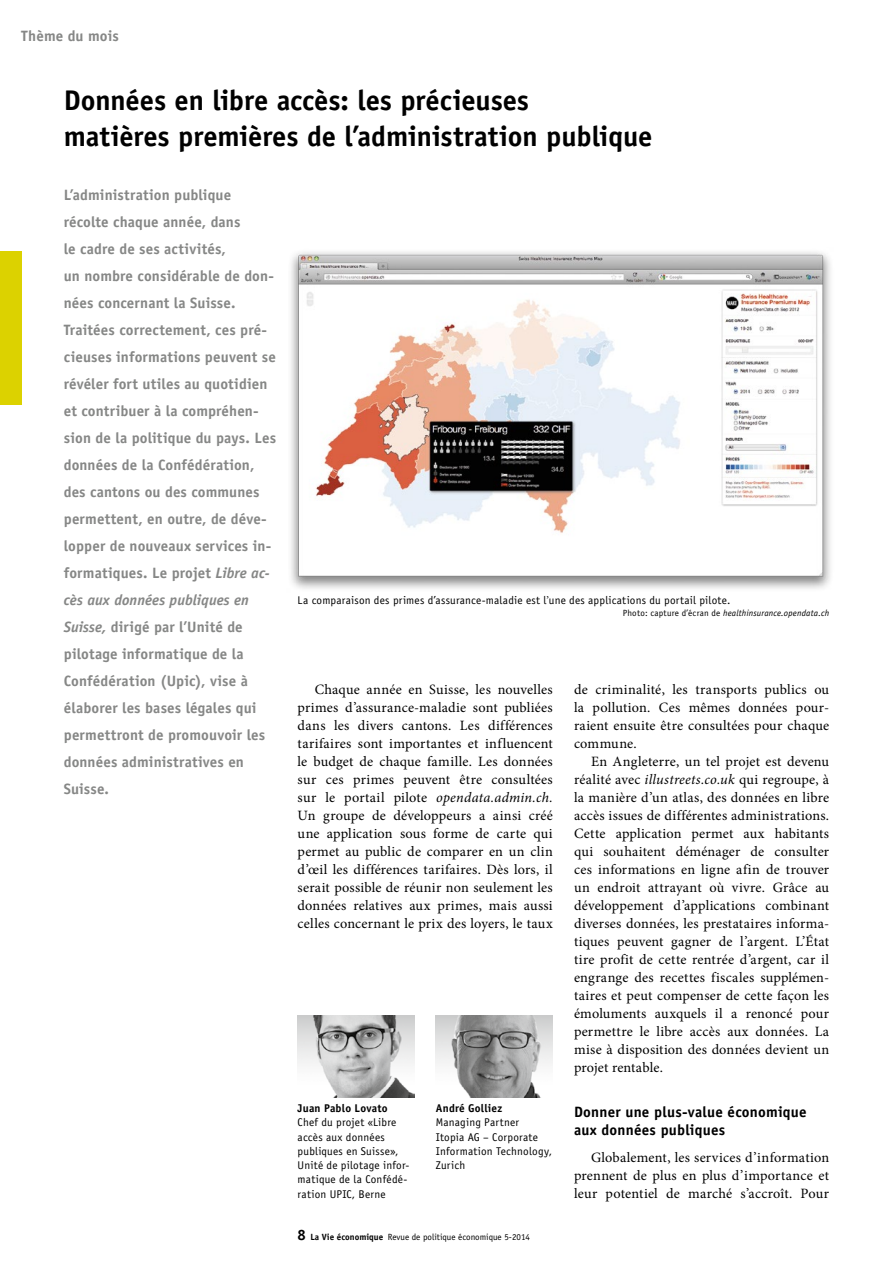
<style>
.page{position:relative;width:893px;height:1263px;background:#fff}
.page>*{position:absolute;margin:0;border:0;box-sizing:border-box;transform-origin:0 0}
.t1{font:700 28.5px/36px "Officina Sans Std";letter-spacing:-.005em;color:#000}
.t2{font:700 15px/27px "Officina Sans Std";letter-spacing:.005em;color:#868786}
.t3{font:700 15px/18px "Officina Sans Std";letter-spacing:.015em;color:#000}
.t4{font:14.25px/18px "Minion Pro";letter-spacing:.015em;color:#000;text-align:justify}
.t5{font:11.25px/14.2px "Officina Sans Std";letter-spacing:.02em;color:#000}
.t6{font:700 11.25px "Officina Sans Std";letter-spacing:.02em;color:#000}
.t7{font:italic 9px "Officina Sans Std";letter-spacing:.015em;color:#000}
.t8{font:9px "Officina Sans Std";color:#000}
.s1{font-style:italic}
.s2{font-family:"Minion Pro"}
.s3{font-style:normal}
.s4{font-weight:700;font-size:15px}
.s5{font-weight:700}
</style>
<div class="page">
<img style="left:298px;top:1016px;width:117px;height:82px">
<img style="left:436px;top:1016px;width:117px;height:82px">
<div style="left:0;top:252px;width:21px;height:153px;background:#dcd200"></div>
<img style="left:291px;top:252px;width:540px;height:337px">
<p class="t2" style="left:21px;top:22px;width:99px">Thème du mois</p>
<h1 class="t1" style="left:64px;top:82px;width:590px">Données en libre accès: les précieuses<br>matières premières de l’administration publique</h1>
<p class="t2" style="left:64px;top:182px;width:214px">L’administration publique récolte chaque année, dans<br>le cadre de ses activités,<br>un nombre considérable de don&shy;nées concernant la Suisse.<br>Traitées correctement, ces pré&shy;cieuses informations peuvent se révéler fort utiles au quotidien et contribuer à la compréhen&shy;sion de la politique du pays. Les données de la Confédération, des cantons ou des communes permettent, en outre, de déve&shy;lopper de nouveaux services in&shy;formatiques. Le projet <span class="s1">Libre ac&shy;cès aux données publiques en<br>Suisse,</span> dirigé par l’Unité de pilotage informatique de la<br>Confédération (Upic), vise à élaborer les bases légales qui permettront de promouvoir les données administratives en<br>Suisse.</p>
<p class="t5" style="left:298px;top:593px;width:434px">La comparaison des primes d’assurance-maladie est l<span class="s2">’</span>une des applications du portail pilote.</p>
<p class="t7" style="left:623px;top:607px;width:208px"><span class="s3">Photo: capture d’écran de</span> healthinsurance.opendata.ch</p>
<p class="t4" style="left:298px;top:680px;width:257px;text-indent:17px">Chaque année en Suisse, les nouvelles primes d’assurance-maladie sont publiées dans les divers cantons. Les différences tarifaires sont importantes et influencent le budget de chaque famille. Les données sur ces primes peuvent être consultées sur le portail pilote <span class="s1">opendata.admin.ch.<br></span>Un groupe de développeurs a ainsi créé une application sous forme de carte qui permet au public de comparer en un clin d’œil les différences tarifaires. Dès lors, il serait possible de réunir non seulement les données relatives aux primes, mais aussi celles concernant le prix des loyers, le taux</p>
<p class="t4" style="left:574px;top:680px;width:257px">de criminalité, les transports publics ou la pollution. Ces mêmes données pour&shy;raient ensuite être consultées pour chaque commune.</p>
<p class="t4" style="left:574px;top:752px;width:257px;text-indent:17px">En Angleterre, un tel projet est devenu réalité avec <span class="s1">illustreets.co.uk</span> qui regroupe, à la manière d’un atlas, des données en libre accès issues de différentes administrations.<br>Cette application permet aux habitants qui souhaitent déménager de consulter ces informations en ligne afin de trouver un endroit attrayant où vivre. Grâce au développement d’applications combinant diverses données, les prestataires informa&shy;tiques peuvent gagner de l’argent. L’État tire profit de cette rentrée d’argent, car il engrange des recettes fiscales supplémen&shy;taires et peut compenser de cette façon les émoluments auxquels il a renoncé pour permettre le libre accès aux données. La mise à disposition des données devient un projet rentable.</p>
<p class="t3" style="left:574px;top:1102px;width:234px">Donner une plus-value économique aux données publiques</p>
<p class="t4" style="left:574px;top:1148px;width:257px;text-indent:17px">Globalement, les services d’information prennent de plus en plus d’importance et leur potentiel de marché s’accroît. Pour</p>
<p class="t6" style="left:436px;top:1101px;width:68px">André Golliez</p>
<p class="t5" style="left:436px;top:1115px;width:118px">Managing Partner<br>Itopia AG – Corporate<br>Information Technology,<br>Zurich</p>
<p class="t6" style="left:298px;top:1101px;width:92px">Juan Pablo Lovato</p>
<p class="t5" style="left:298px;top:1115px;width:113px">Chef du projet «Libre accès aux données publiques en Suisse»,<br>Unité de pilotage infor&shy;matique de la Confédé&shy;ration UPIC, Berne</p>
<p class="t8" style="left:298px;top:1231px;width:234px"><span class="s4">8</span> <span class="s5">La Vie économique</span> Revue de politique économique 5-2014</p>
</div>
